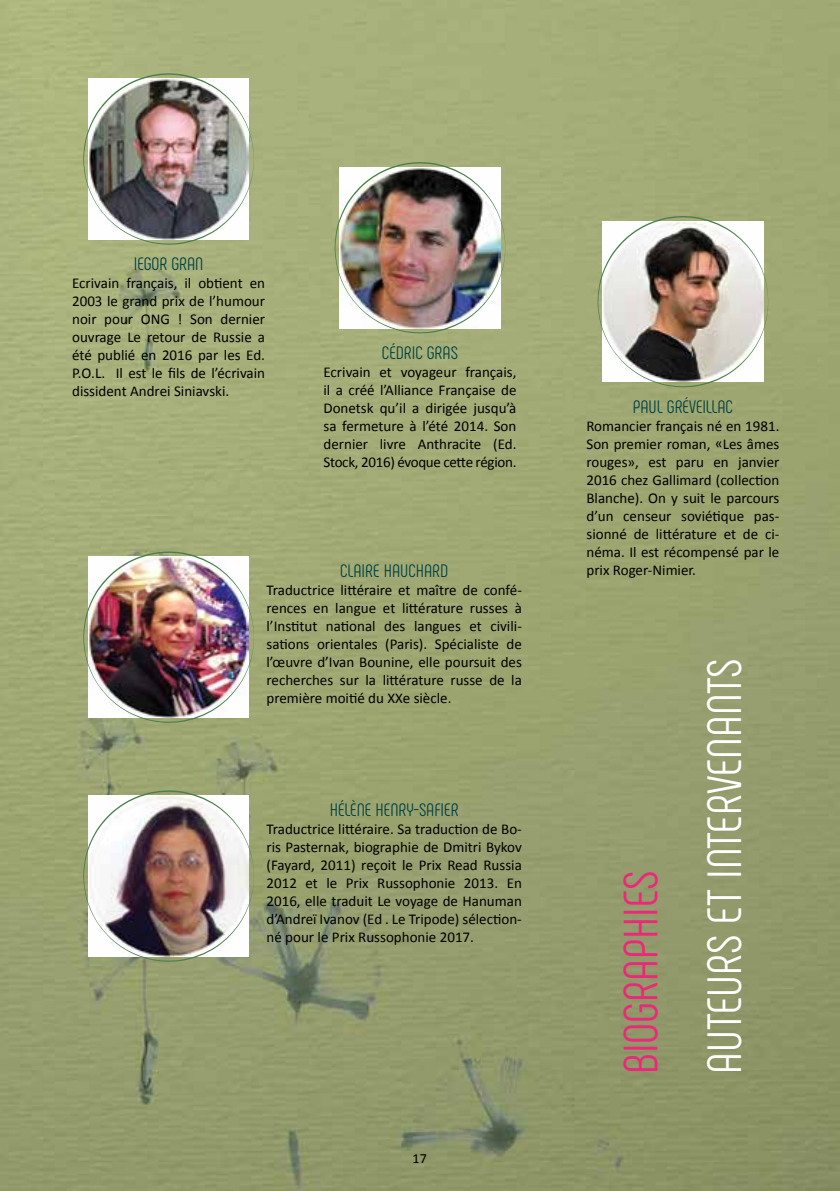
<style>
.page{position:relative;width:840px;height:1191px;background:#fff}
.page>*{position:absolute;margin:0;border:0;box-sizing:border-box;transform-origin:0 0}
.t1{font:48px "Phenomena";color:#fff}
.t2{font:48px "Phenomena";color:#ed277a}
.t3{font:18px "Phenomena";color:#004141}
.t4{font:15px/18px "Calibri";color:#000;text-align:justify}
.t5{font:14px "Calibri";color:#000}
</style>
<div class="page">
<img style="left:0;top:0;width:839px;height:1191px">
<img style="left:83px;top:73px;width:171px;height:172px">
<img style="left:334px;top:162px;width:171px;height:171px">
<img style="left:597px;top:216px;width:170px;height:171px">
<img style="left:83px;top:551px;width:171px;height:172px">
<img style="left:83px;top:790px;width:171px;height:171px">
<p class="t3" style="left:134px;top:253px;width:71px">IEGOR GRAN</p>
<p class="t4" style="left:72px;top:274px;width:194px">Ecrivain français, il obtient en 2003 le grand prix de l’humour noir pour ONG ! Son dernier ouvrage Le retour de Russie a été publié en 2016 par les Ed.<br>P.O.L. Il est le fils de l’écrivain dissident Andrei Siniavski.</p>
<p class="t3" style="left:382px;top:342px;width:76px">CÉDRIC GRAS</p>
<p class="t4" style="left:323px;top:363px;width:194px">Ecrivain et voyageur français, il a créé l’Alliance Française de Donetsk qu’il a dirigée jusqu’à sa fermeture à l’été 2014. Son dernier livre Anthracite (Ed.<br>Stock, 2016) évoque cette région.</p>
<p class="t3" style="left:632px;top:396px;width:101px">PAUL GRÉVEILLAC</p>
<p class="t4" style="left:586px;top:417px;width:194px">Romancier français né en 1981.<br>Son premier roman, «Les âmes rouges», est paru en janvier 2016 chez Gallimard (collection Blanche). On y suit le parcours d’un censeur soviétique pas&shy;sionné de littérature et de ci&shy;néma. Il est récompensé par le</p>
<p class="t3" style="left:340px;top:560px;width:109px">CLAIRE HAUCHARD</p>
<p class="t4" style="left:586px;top:561px;width:111px">prix Roger-Nimier.</p>
<p class="t4" style="left:266px;top:581px;width:257px">Traductrice littéraire et maître de confé&shy;rences en langue et littérature russes à l’Institut national des langues et civili&shy;sations orientales (Paris). Spécialiste de l’œuvre d’Ivan Bounine, elle poursuit des recherches sur la littérature russe de la première moitié du XXe siècle.</p>
<p class="t3" style="left:329px;top:799px;width:130px">HÉLÈNE HENRY-SAFIER</p>
<p class="t4" style="left:266px;top:820px;width:257px">Traductrice littéraire. Sa traduction de Bo&shy;ris Pasternak, biographie de Dmitri Bykov (Fayard, 2011) reçoit le Prix Read Russia 2012 et le Prix Russophonie 2013. En 2016, elle traduit Le voyage de Hanuman d’Andreï Ivanov (Ed . Le Tripode) sélection&shy;né pour le Prix Russophonie 2017.</p>
<h1 class="t2" style="left:612px;top:1073px;width:205px;rotate:-90deg">BIOGRAPHIES</h1>
<h1 class="t1" style="left:696px;top:1073px;width:417px;rotate:-90deg">AUTEURS ET INTERVENANTS</h1>
<p class="t5" style="left:412px;top:1149px;width:16px">17</p>
</div>
